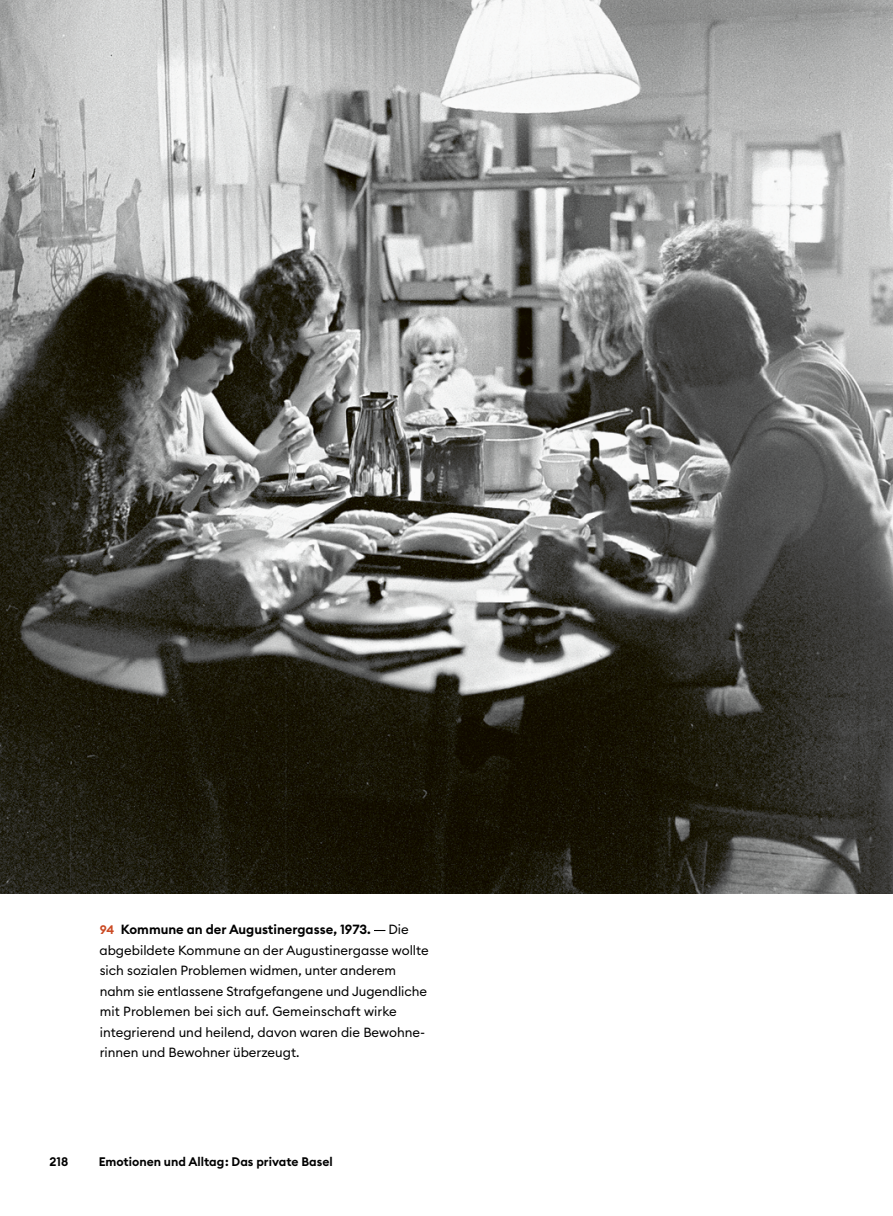
<style>
.page{position:relative;width:893px;height:1216px;background:#fff}
.page>*{position:absolute;margin:0;border:0;box-sizing:border-box;transform-origin:0 0}
.Abb_Legende_fett{font:13.12px/20.5px "Euclid Circular B";color:#000}
.Abb_Legende_fett-2{font:600 13.12px "Euclid Circular B";color:#000}
.Fusszeile_links{font:600 12.25px "Euclid Circular B";color:#000}
.s1{font-size:12.25px;color:#cb4a23}
</style>
<div class="page">
<img style="left:0;top:0;width:893px;height:893px">
<p class="Abb_Legende_fett" style="left:99px;top:919px;width:331px;text-indent:289px">Die abgebildete Kommune an der Augustinergasse wollte sich sozialen Problemen widmen, unter anderem nahm sie entlassene Strafgefangene und Jugendliche mit Problemen bei sich auf. Gemeinschaft wirke integrierend und heilend, davon waren die Bewohne&shy;rinnen und Bewohner überzeugt.</p>
<p class="Abb_Legende_fett-2" style="left:100px;top:921px;width:273px"><span class="s1">94</span> Kommune an der Augustinergasse, 1973.</p>
<p class="Fusszeile_links" style="left:50px;top:1153px;width:20px">218</p>
<p class="Fusszeile_links" style="left:99px;top:1153px;width:235px">Emotionen und Alltag: Das private Basel</p>
</div>
